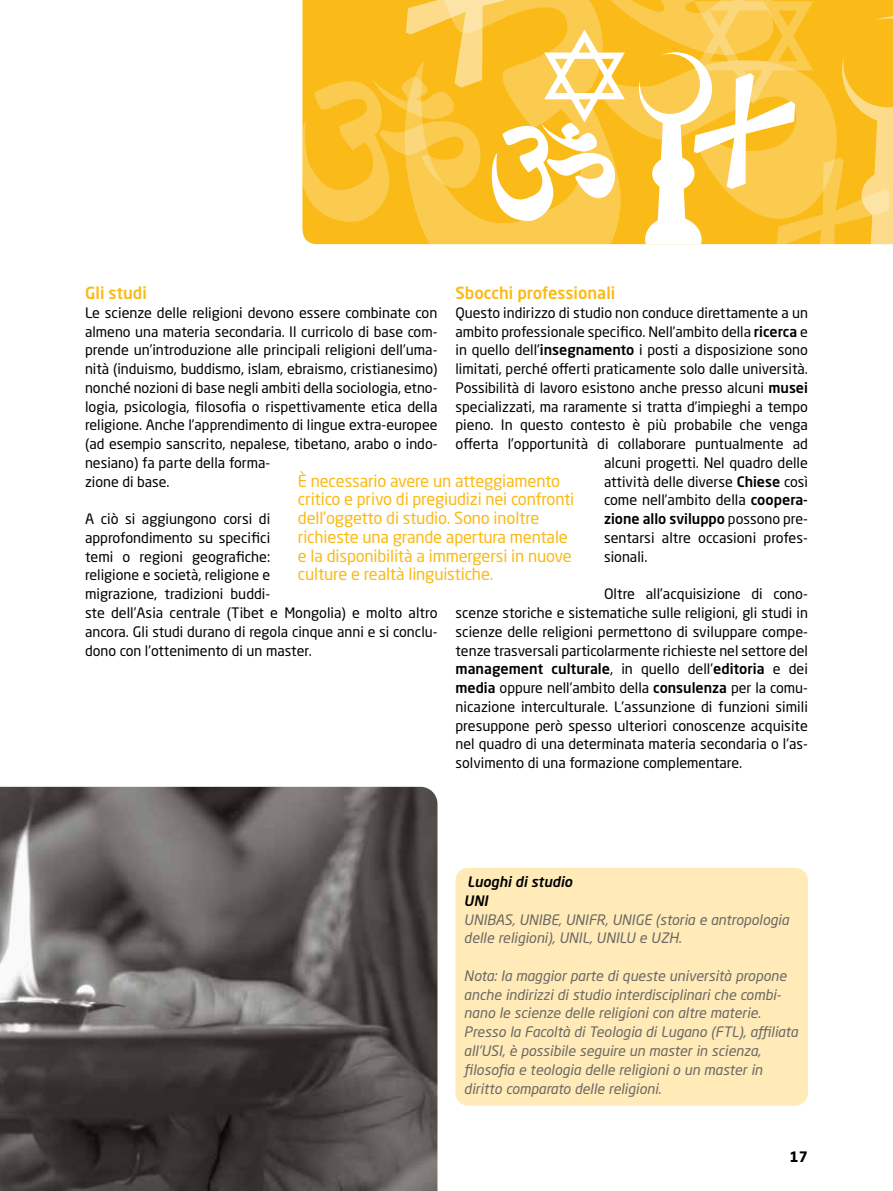
<style>
.page{position:relative;width:893px;height:1191px;background:#fff}
.page>*{position:absolute;margin:0;border:0;box-sizing:border-box;transform-origin:0 0}
.t1{font:16.5px/18.8px "Neo Sans Pro";letter-spacing:-.01em;color:#faba17}
.t2{font:500 16.5px "Neo Sans Pro";color:#faba17}
.t3{font:14.25px/18.8px "Neo Sans Pro";color:#000}
.t4{font:italic 14.25px/18.8px "Neo Sans Pro";color:#6a6864}
.t5{font:500 14.25px "Neo Sans Pro";color:#000}
.t6{font:italic 500 14.25px/18.8px "Neo Sans Pro";color:#000}
.t7{font:700 14.25px "Neo Sans Pro";color:#000}
.s1{font-weight:500}
.s2{font-weight:400}
</style>
<div class="page">
<svg style="left:302px;top:0;width:591px;height:244px;background:#fac94c"></svg>
<div style="left:455px;top:867px;width:353px;height:238px;background:#ffeab8;border-radius:13px"></div>
<img style="left:0;top:787px;width:437px;height:404px">
<p class="t2" style="left:455px;top:283px;width:161px">Sbocchi professionali</p>
<p class="t3" style="left:455px;top:303px;width:354px">Questo indirizzo di studio non conduce direttamente a un</p>
<p class="t3" style="left:455px;top:322px;width:354px">ambito professionale specifico. Nell’ambito della <span class="s1">ricerca</span> e</p>
<p class="t3" style="left:455px;top:340px;width:354px">in quello dell’<span class="s1">insegnamento</span> i posti a disposizione sono</p>
<p class="t3" style="left:455px;top:359px;width:354px">limitati, perché offerti praticamente solo dalle università.</p>
<p class="t3" style="left:455px;top:378px;width:354px">Possibilità di lavoro esistono anche presso alcuni <span class="s1">musei</span></p>
<p class="t3" style="left:455px;top:397px;width:354px">specializzati, ma raramente si tratta d’impieghi a tempo</p>
<p class="t3" style="left:455px;top:415px;width:354px">pieno. In questo contesto è più probabile che venga</p>
<p class="t3" style="left:455px;top:434px;width:354px">offerta l’opportunità di collaborare puntualmente ad</p>
<p class="t3" style="left:604px;top:453px;width:205px">alcuni progetti. Nel quadro delle</p>
<p class="t3" style="left:604px;top:472px;width:205px">attività delle diverse <span class="s1">Chiese</span> così</p>
<p class="t3" style="left:604px;top:490px;width:205px">come nell’ambito della <span class="s1">coopera-</span></p>
<p class="t5" style="left:604px;top:510px;width:205px">zione allo sviluppo <span class="s2">possono pre-</span></p>
<p class="t3" style="left:604px;top:528px;width:205px">sentarsi altre occasioni profes-</p>
<p class="t3" style="left:604px;top:547px;width:45px">sionali.</p>
<p class="t3" style="left:455px;top:584px;width:354px;text-align:justify;text-indent:149px">Oltre all’acquisizione di cono&shy;scenze storiche e sistematiche sulle religioni, gli studi in scienze delle religioni permettono di sviluppare compe&shy;tenze trasversali particolarmente richieste nel settore del <span class="s1">management culturale</span>, in quello dell’<span class="s1">editoria</span> e dei <span class="s1">media</span> oppure nell’ambito della <span class="s1">consulenza</span> per la comu&shy;nicazione interculturale. L’assunzione di funzioni simili presuppone però spesso ulteriori conoscenze acquisite nel quadro di una determinata materia secondaria o l’as&shy;solvimento di una formazione complementare.</p>
<p class="t2" style="left:85px;top:283px;width:63px">Gli studi</p>
<p class="t3" style="left:85px;top:303px;width:354px">Le scienze delle religioni devono essere combinate con almeno una materia secondaria. Il curricolo di base com&shy;prende un’introduzione alle principali religioni dell’uma&shy;nità (induismo, buddismo, islam, ebraismo, cristianesimo) nonché nozioni di base negli ambiti della sociologia, etno&shy;logia, psicologia, filosofia o rispettivamente etica della religione. Anche l’apprendimento di lingue extra-europee (ad esempio sanscrito, nepalese, tibetano, arabo o indo&shy;nesiano) fa parte della forma-<br>zione di base.</p>
<p class="t3" style="left:85px;top:509px;width:354px">A ciò si aggiungono corsi di<br>approfondimento su specifici<br>temi o regioni geografiche:<br>religione e società, religione e<br>migrazione, tradizioni buddi-<br>ste dell’Asia centrale (Tibet e Mongolia) e molto altro ancora. Gli studi durano di regola cinque anni e si conclu&shy;dono con l’ottenimento di un master.</p>
<p class="t1" style="left:298px;top:471px;width:278px">È necessario avere un atteggiamento critico e privo di pregiudizi nei confronti dell’oggetto di studio. Sono inoltre richieste una grande apertura mentale e la disponibilità a immergersi in nuove culture e realtà linguistiche.</p>
<p class="t6" style="left:464px;top:872px;width:110px">Luoghi di studio<br>UNI</p>
<p class="t4" style="left:464px;top:909px;width:326px">UNIBAS, UNIBE, UNIFR, UNIGE (storia e antropologia delle religioni), UNIL, UNILU e UZH.</p>
<p class="t4" style="left:464px;top:966px;width:335px">Nota: la maggior parte di queste università propone anche indirizzi di studio interdisciplinari che combi&shy;nano le scienze delle religioni con altre materie.<br>Presso la Facoltà di Teologia di Lugano (FTL), affiliata all’USI, è possibile seguire un master in scienza, filosofia e teologia delle religioni o un master in diritto comparato delle religioni.</p>
<p class="t7" style="left:789px;top:1147px;width:20px">17</p>
</div>
